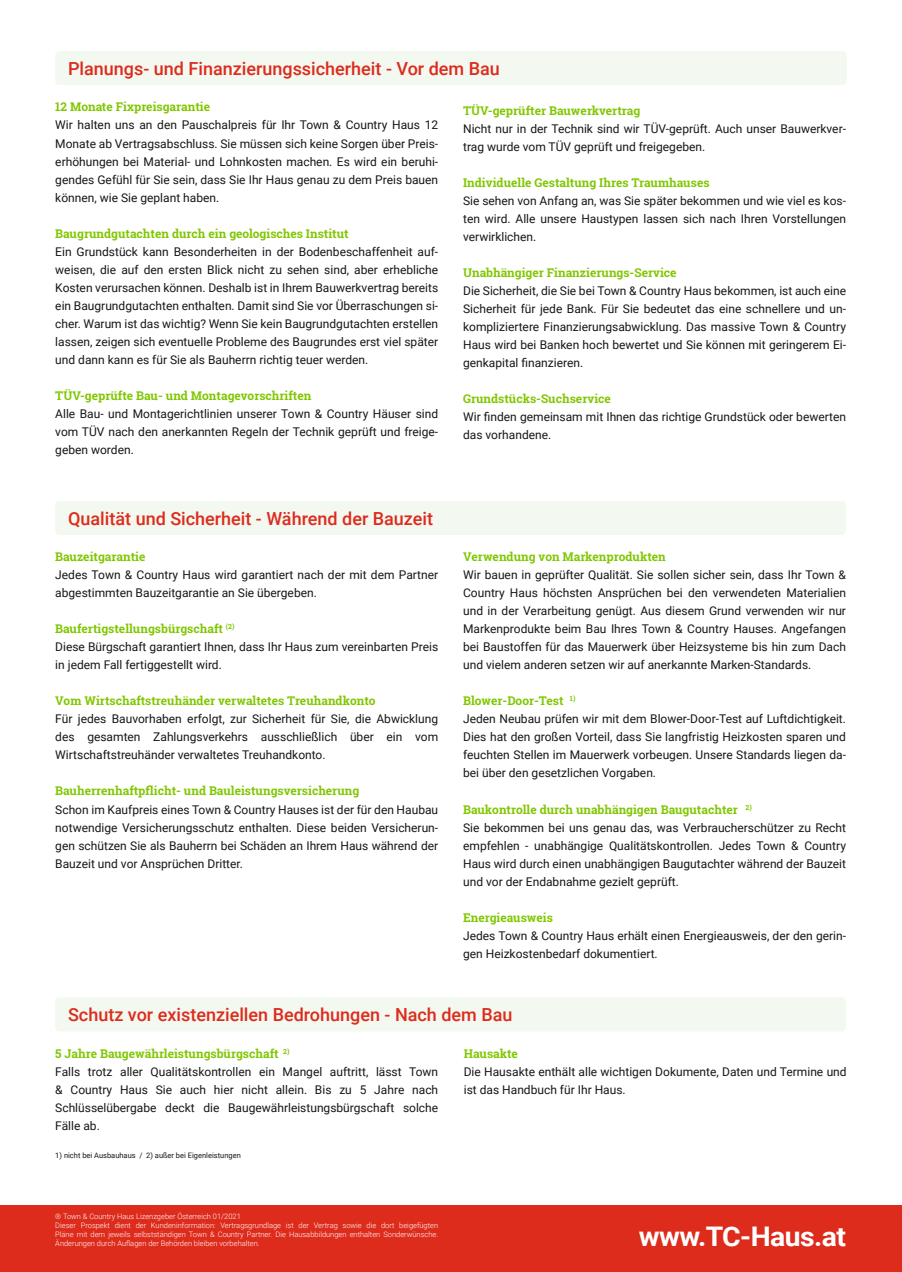
<style>
.page{position:relative;width:902px;height:1272px;background:#fff}
.page>*{position:absolute;margin:0;border:0;box-sizing:border-box;transform-origin:0 0}
.t1{font:700 27px "Roboto";letter-spacing:-.02em;color:#fff;scale:1.05 1}
.t2{font:500 18px "Roboto";color:#dd2b1c}
.t3{font:12px/18px "Roboto";color:#151616;text-align:justify}
.t4{font:700 12px "Roboto Slab";color:#80c700}
.t5{font:300 7.5px/9px "Roboto";color:#fff}
.t6{font:7.5px "Roboto";color:#151616}
</style>
<div class="page">
<div style="left:0;top:1205px;width:901px;height:66px;background:#dd2b1c"></div>
<div style="left:55px;top:51px;width:791px;height:34px;background:#f3f8f0;border-radius:4px"></div>
<div style="left:55px;top:501px;width:791px;height:34px;background:#f3f8f0;border-radius:4px"></div>
<div style="left:55px;top:997px;width:791px;height:34px;background:#f3f8f0;border-radius:4px"></div>
<h2 class="t2" style="left:68px;top:56px;width:433px">Planungs- und Finanzierungssicherheit - Vor dem Bau</h2>
<p class="t4" style="left:55px;top:99px;width:156px">12 Monate Fixpreisgarantie</p>
<p class="t3" style="left:55px;top:116px;width:384px">Wir halten uns an den Pauschalpreis für Ihr Town &amp; Country Haus 12<br>Monate ab Vertragsabschluss. Sie müssen sich keine Sorgen über Preis&shy;erhöhungen bei Material- und Lohnkosten machen. Es wird ein beruhi&shy;gendes Gefühl für Sie sein, dass Sie Ihr Haus genau zu dem Preis bauen können, wie Sie geplant haben.</p>
<p class="t4" style="left:55px;top:225px;width:295px">Baugrundgutachten durch ein geologisches Institut</p>
<p class="t3" style="left:55px;top:242px;width:384px">Ein Grundstück kann Besonderheiten in der Bodenbeschaffenheit auf&shy;weisen, die auf den ersten Blick nicht zu sehen sind, aber erhebliche Kosten verursachen können. Deshalb ist in Ihrem Bauwerkvertrag bereits ein Baugrundgutachten enthalten. Damit sind Sie vor Überraschungen si&shy;cher. Warum ist das wichtig? Wenn Sie kein Baugrundgutachten erstellen lassen, zeigen sich eventuelle Probleme des Baugrundes erst viel später und dann kann es für Sie als Bauherrn richtig teuer werden.</p>
<p class="t4" style="left:55px;top:387px;width:257px">TÜV-geprüfte Bau- und Montagevorschriften</p>
<p class="t3" style="left:55px;top:404px;width:384px">Alle Bau- und Montagerichtlinien unserer Town &amp; Country Häuser sind vom TÜV nach den anerkannten Regeln der Technik geprüft und freige&shy;geben worden.</p>
<h2 class="t2" style="left:68px;top:505px;width:366px">Qualität und Sicherheit - Während der Bauzeit</h2>
<p class="t4" style="left:55px;top:549px;width:92px">Bauzeitgarantie</p>
<p class="t3" style="left:55px;top:565px;width:384px">Jedes Town &amp; Country Haus wird garantiert nach der mit dem Partner abgestimmten Bauzeitgarantie an Sie übergeben.</p>
<p class="t4" style="left:55px;top:621px;width:181px">Baufertigstellungsbürgschaft <sup>(2)</sup></p>
<p class="t3" style="left:55px;top:637px;width:384px">Diese Bürgschaft garantiert Ihnen, dass Ihr Haus zum vereinbarten Preis in jedem Fall fertiggestellt wird.</p>
<p class="t4" style="left:55px;top:693px;width:321px">Vom Wirtschaftstreuhänder verwaltetes Treuhandkonto</p>
<p class="t3" style="left:55px;top:709px;width:384px">Für jedes Bauvorhaben erfolgt, zur Sicherheit für Sie, die Abwicklung des gesamten Zahlungsverkehrs ausschließlich über ein vom Wirtschaftstreuhänder verwaltetes Treuhandkonto.</p>
<p class="t4" style="left:55px;top:783px;width:305px">Bauherrenhaftpflicht- und Bauleistungsversicherung</p>
<p class="t3" style="left:55px;top:799px;width:384px">Schon im Kaufpreis eines Town &amp; Country Hauses ist der für den Haubau notwendige Versicherungsschutz enthalten. Diese beiden Versicherun&shy;gen schützen Sie als Bauherrn bei Schäden an Ihrem Haus während der Bauzeit und vor Ansprüchen Dritter.</p>
<p class="t4" style="left:463px;top:102px;width:179px">TÜV-geprüfter Bauwerkvertrag</p>
<p class="t3" style="left:463px;top:119px;width:384px">Nicht nur in der Technik sind wir TÜV-geprüft. Auch unser Bauwerkver&shy;trag wurde vom TÜV geprüft und freigegeben.</p>
<p class="t4" style="left:463px;top:174px;width:248px">Individuelle Gestaltung Ihres Traumhauses</p>
<p class="t3" style="left:463px;top:191px;width:384px">Sie sehen von Anfang an, was Sie später bekommen und wie viel es kos&shy;ten wird. Alle unsere Haustypen lassen sich nach Ihren Vorstellungen verwirklichen.</p>
<p class="t4" style="left:463px;top:264px;width:215px">Unabhängiger Finanzierungs-Service</p>
<p class="t3" style="left:463px;top:281px;width:384px">Die Sicherheit, die Sie bei Town &amp; Country Haus bekommen, ist auch eine Sicherheit für jede Bank. Für Sie bedeutet das eine schnellere und un&shy;kompliziertere Finanzierungsabwicklung. Das massive Town &amp; Country Haus wird bei Banken hoch bewertet und Sie können mit geringerem Ei&shy;genkapital finanzieren.</p>
<p class="t4" style="left:463px;top:390px;width:149px">Grundstücks-Suchservice</p>
<p class="t3" style="left:463px;top:407px;width:384px">Wir finden gemeinsam mit Ihnen das richtige Grundstück oder bewerten das vorhandene.</p>
<p class="t4" style="left:463px;top:549px;width:204px">Verwendung von Markenprodukten</p>
<p class="t3" style="left:463px;top:565px;width:384px">Wir bauen in geprüfter Qualität. Sie sollen sicher sein, dass Ihr Town &amp; Country Haus höchsten Ansprüchen bei den verwendeten Materialien und in der Verarbeitung genügt. Aus diesem Grund verwenden wir nur Markenprodukte beim Bau Ihres Town &amp; Country Hauses. Angefangen bei Baustoffen für das Mauerwerk über Heizsysteme bis hin zum Dach und vielem anderen setzen wir auf anerkannte Marken-Standards.</p>
<p class="t4" style="left:463px;top:693px;width:114px">Blower-Door-Test <sup>1)</sup></p>
<p class="t3" style="left:463px;top:709px;width:384px">Jeden Neubau prüfen wir mit dem Blower-Door-Test auf Luftdichtigkeit.<br>Dies hat den großen Vorteil, dass Sie langfristig Heizkosten sparen und feuchten Stellen im Mauerwerk vorbeugen. Unsere Standards liegen da&shy;bei über den gesetzlichen Vorgaben.</p>
<p class="t4" style="left:463px;top:801px;width:290px">Baukontrolle durch unabhängigen Baugutachter <sup>2)</sup></p>
<p class="t3" style="left:463px;top:817px;width:384px">Sie bekommen bei uns genau das, was Verbraucherschützer zu Recht empfehlen - unabhängige Qualitätskontrollen. Jedes Town &amp; Country Haus wird durch einen unabhängigen Baugutachter während der Bauzeit und vor der Endabnahme gezielt geprüft.</p>
<p class="t4" style="left:463px;top:909px;width:91px">Energieausweis</p>
<p class="t3" style="left:463px;top:925px;width:384px">Jedes Town &amp; Country Haus erhält einen Energieausweis, der den gerin&shy;gen Heizkostenbedarf dokumentiert.</p>
<h2 class="t2" style="left:68px;top:1002px;width:446px">Schutz vor existenziellen Bedrohungen - Nach dem Bau</h2>
<p class="t4" style="left:463px;top:1044px;width:56px">Hausakte</p>
<p class="t3" style="left:463px;top:1061px;width:384px">Die Hausakte enthält alle wichtigen Dokumente, Daten und Termine und ist das Handbuch für Ihr Haus.</p>
<p class="t4" style="left:55px;top:1044px;width:236px">5 Jahre Baugewährleistungsbürgschaft <sup>2)</sup></p>
<p class="t3" style="left:55px;top:1061px;width:384px">Falls trotz aller Qualitätskontrollen ein Mangel auftritt, lässt Town &amp; Country Haus Sie auch hier nicht allein. Bis zu 5 Jahre nach Schlüsselübergabe deckt die Baugewährleistungsbürgschaft solche Fälle ab.</p>
<p class="t6" style="left:55px;top:1150px;width:187px">1) nicht bei Ausbauhaus / 2) außer bei Eigenleistungen</p>
<p class="t5" style="left:55px;top:1211px;width:384px">® Town &amp; Country Haus Lizenzgeber Österreich 01/2021<br>Dieser Prospekt dient der Kundeninformation: Vertragsgrundlage ist der Vertrag sowie die dort beigefügten Pläne mit dem jeweils selbstständigen Town &amp; Country Partner. Die Hausabbildungen enthalten Sonderwünsche.<br>Änderungen durch Auflagen der Behörden bleiben vorbehalten.</p>
<h1 class="t1" style="left:638px;top:1217px;width:199px">www.TC-Haus.at</h1>
</div>
